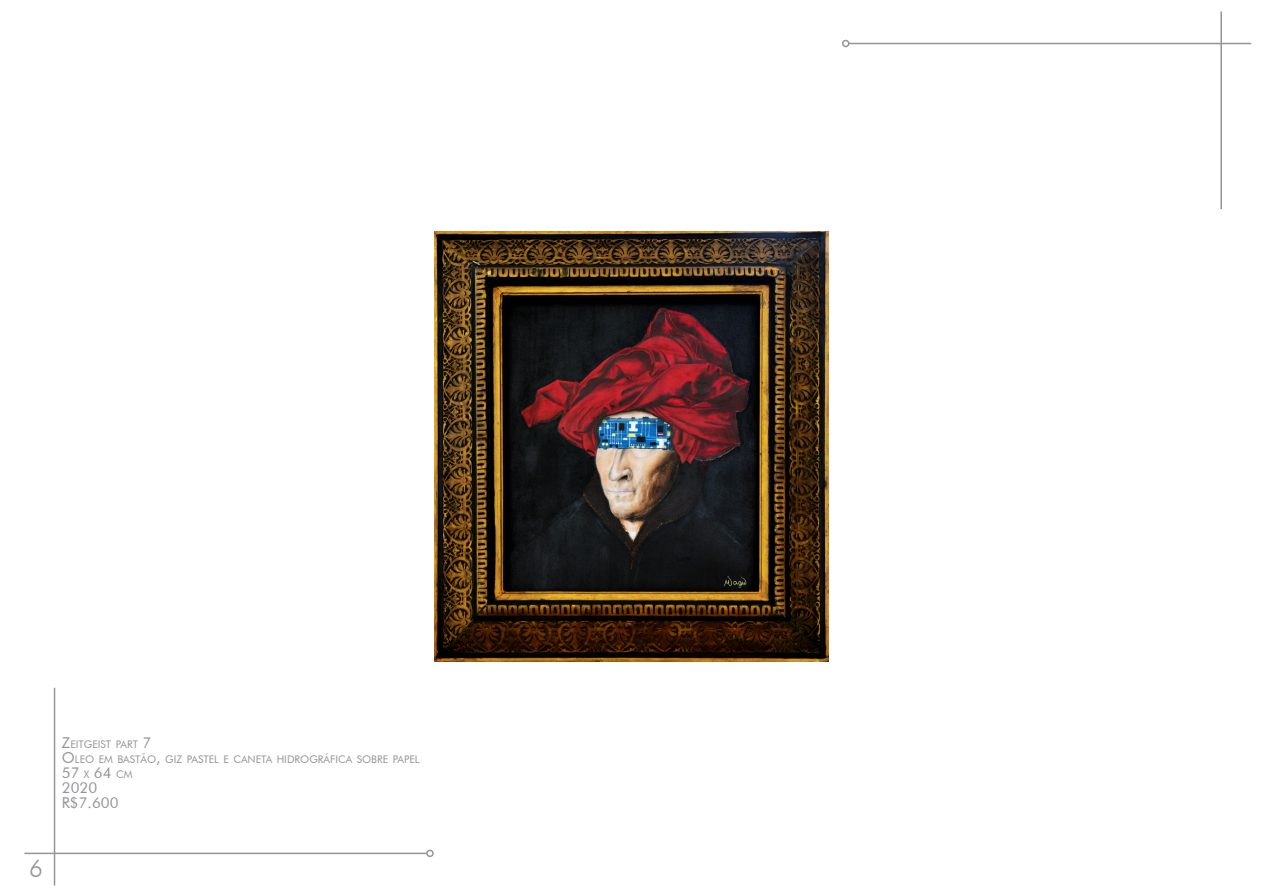
<style>
.page{position:relative;width:1263px;height:893px;background:#fff}
.page>*{position:absolute;margin:0;border:0;box-sizing:border-box;transform-origin:0 0}
.t1{font:300 24px "Futura BT";color:#939598}
.t2{font:15px "Futura BT";color:#939598}
.t3{font:10.5px "Futura BT";color:#939598}
.s1{font-size:15px}
.s2{font-size:10.5px}
</style>
<div class="page">
<hr style="left:24px;top:853px;width:403px;height:1px;background:#939598">
<div style="left:426px;top:850px;width:8px;height:7px;border:2px solid #939598;border-radius:50%"></div>
<hr style="left:54px;top:688px;width:1px;height:197px;background:#939598">
<hr style="left:849px;top:43px;width:402px;height:1px;background:#939598">
<div style="left:842px;top:40px;width:7px;height:7px;border:2px solid #939598;border-radius:50%"></div>
<hr style="left:1220px;top:11px;width:2px;height:198px;background:#939598">
<img style="left:434px;top:232px;width:394px;height:429px">
<h1 class="t1" style="left:29px;top:854px;width:15px">6</h1>
<p class="t3" style="left:62px;top:738px;width:91px"><span class="s1">Z</span>EITGEIST PART <span class="s1">7</span></p>
<p class="t3" style="left:62px;top:753px;width:359px"><span class="s1">O</span>LEO EM BASTÃO<span class="s1">,</span> GIZ PASTEL E CANETA HIDROGRÁFICA SOBRE PAPEL</p>
<p class="t2" style="left:62px;top:764px;width:72px">57 <span class="s2">X</span> 64 <span class="s2">CM</span></p>
<p class="t2" style="left:62px;top:779px;width:37px">2020</p>
<p class="t2" style="left:62px;top:794px;width:58px">R$7.600</p>
</div>
